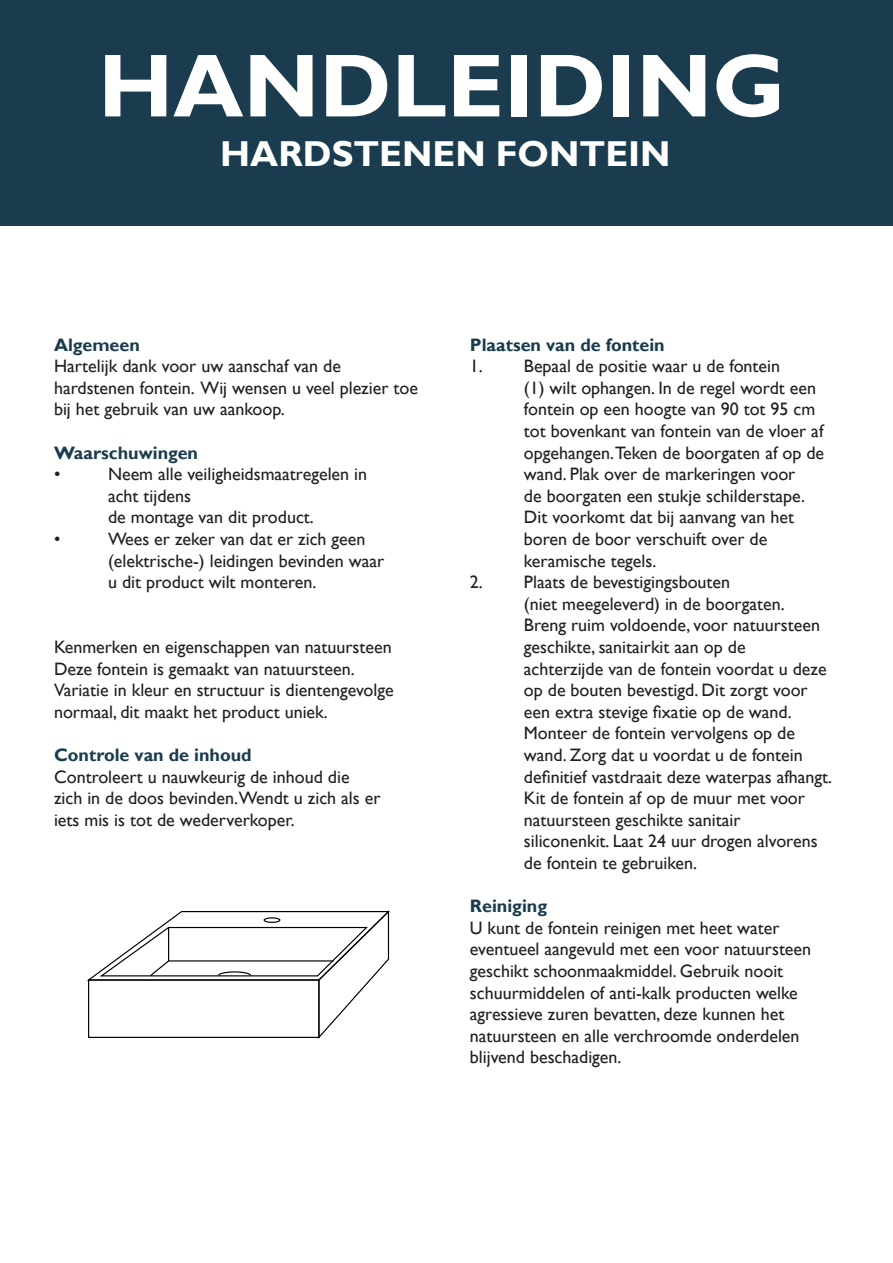
<style>
.page{position:relative;width:893px;height:1263px;background:#fff}
.page>*{position:absolute;margin:0;border:0;box-sizing:border-box;transform-origin:0 0}
.t1{font:700 90px "Gill Sans";color:#fff}
.t2{font:700 36px "Gill Sans";color:#fff}
.t3{font:18px/21.6px "Gill Sans";color:#231f20}
.t4{font:700 18px "Gill Sans";color:#1a3c4e}
</style>
<div class="page">
<div style="left:0;top:0;width:893px;height:225px;background:#1a3c4e"></div>
<svg style="left:87px;top:910px;width:303px;height:129px"></svg>
<p class="t1" style="left:98px;top:32px;width:689px">HANDLEIDING</p>
<p class="t2" style="left:220px;top:132px;width:452px">HARDSTENEN FONTEIN</p>
<p class="t4" style="left:54px;top:334px;width:87px">Algemeen</p>
<p class="t3" style="left:54px;top:356px;width:289px">Hartelijk dank voor uw aanschaf van de</p>
<p class="t3" style="left:54px;top:377px;width:366px">hardstenen fontein. Wij wensen u veel plezier toe bij het gebruik van uw aankoop.</p>
<p class="t4" style="left:54px;top:442px;width:146px">Waarschuwingen</p>
<p class="t3" style="left:54px;top:464px;width:8px">•</p>
<p class="t3" style="left:108px;top:464px;width:261px">Neem alle veiligheidsmaatregelen in</p>
<p class="t3" style="left:108px;top:485px;width:85px">acht tijdens</p>
<p class="t3" style="left:108px;top:507px;width:207px">de montage van dit product.</p>
<p class="t3" style="left:54px;top:528px;width:8px">•</p>
<p class="t3" style="left:108px;top:528px;width:259px">Wees er zeker van dat er zich geen</p>
<p class="t3" style="left:108px;top:550px;width:278px">(elektrische-) leidingen bevinden waar</p>
<p class="t3" style="left:108px;top:572px;width:210px">u dit product wilt monteren.</p>
<p class="t3" style="left:54px;top:636px;width:339px">Kenmerken en eigenschappen van natuursteen<br>Deze fontein is gemaakt van natuursteen.</p>
<p class="t3" style="left:54px;top:680px;width:341px">Variatie in kleur en structuur is dientengevolge normaal, dit maakt het product uniek.</p>
<p class="t4" style="left:54px;top:744px;width:199px">Controle van de inhoud</p>
<p class="t3" style="left:54px;top:766px;width:297px">Controleert u nauwkeurig de inhoud die</p>
<p class="t3" style="left:54px;top:788px;width:328px">zich in de doos bevinden.Wendt u zich als er</p>
<p class="t3" style="left:54px;top:809px;width:242px">iets mis is tot de wederverkoper.</p>
<p class="t4" style="left:470px;top:334px;width:196px">Plaatsen van de fontein</p>
<p class="t3" style="left:470px;top:356px;width:312px">1. Bepaal de positie waar u de fontein</p>
<p class="t3" style="left:524px;top:377px;width:294px">(1) wilt ophangen. In de regel wordt een</p>
<p class="t3" style="left:524px;top:399px;width:293px">fontein op een hoogte van 90 tot 95 cm</p>
<p class="t3" style="left:524px;top:420px;width:302px">tot bovenkant van fontein van de vloer af opgehangen.Teken de boorgaten af op de wand. Plak over de markeringen voor<br>de boorgaten een stukje schilderstape.<br>Dit voorkomt dat bij aanvang van het</p>
<p class="t3" style="left:524px;top:528px;width:245px">boren de boor verschuift over de</p>
<p class="t3" style="left:524px;top:550px;width:134px">keramische tegels.</p>
<p class="t3" style="left:470px;top:572px;width:262px">2. Plaats de bevestigingsbouten</p>
<p class="t3" style="left:524px;top:593px;width:262px">(niet meegeleverd) in de boorgaten.</p>
<p class="t3" style="left:524px;top:615px;width:298px">Breng ruim voldoende, voor natuursteen</p>
<p class="t3" style="left:524px;top:636px;width:223px">geschikte, sanitairkit aan op de</p>
<p class="t3" style="left:524px;top:658px;width:304px">achterzijde van de fontein voordat u deze op de bouten bevestigd. Dit zorgt voor een extra stevige fixatie op de wand.</p>
<p class="t3" style="left:524px;top:723px;width:310px">Monteer de fontein vervolgens op de wand. Zorg dat u voordat u de fontein definitief vastdraait deze waterpas afhangt.<br>Kit de fontein af op de muur met voor natuursteen geschikte sanitair</p>
<p class="t3" style="left:524px;top:831px;width:295px">siliconenkit. Laat 24 uur drogen alvorens de fontein te gebruiken.</p>
<p class="t4" style="left:470px;top:895px;width:79px">Reiniging</p>
<p class="t3" style="left:470px;top:917px;width:311px">U kunt de fontein reinigen met heet water</p>
<p class="t3" style="left:470px;top:939px;width:343px">eventueel aangevuld met een voor natuursteen</p>
<p class="t3" style="left:470px;top:960px;width:330px">geschikt schoonmaakmiddel. Gebruik nooit schuurmiddelen of anti-kalk producten welke agressieve zuren bevatten, deze kunnen het</p>
<p class="t3" style="left:470px;top:1025px;width:331px">natuursteen en alle verchroomde onderdelen</p>
<p class="t3" style="left:470px;top:1047px;width:153px">blijvend beschadigen.</p>
</div>
